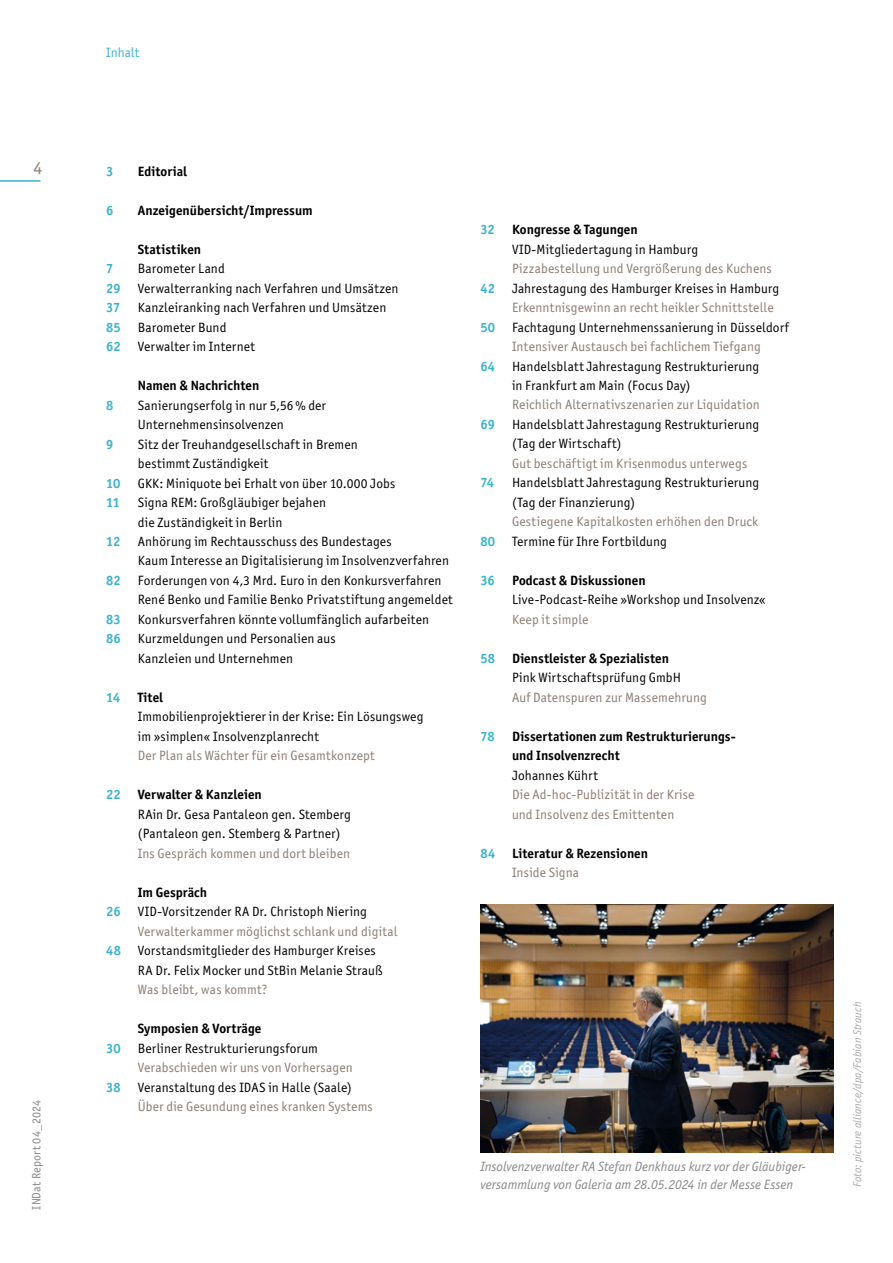
<style>
.page{position:relative;width:893px;height:1263px;background:#fff}
.page>*{position:absolute;margin:0;border:0;box-sizing:border-box;transform-origin:0 0}
.t1{font:18px "Officina Sans ITC Pro";color:#8d7c73}
.t2{font:13.5px/19.5px "Officina Sans ITC Pro";letter-spacing:.01em;color:#000}
.t3{font:13.5px/19.5px "Officina Sans ITC Pro";letter-spacing:.01em;color:#8d7c73}
.t4{font:700 13.5px/19.5px "Officina Sans ITC Pro";letter-spacing:.005em;color:#000}
.t5{font:italic 13.5px/18px "Officina Sans ITC Pro";letter-spacing:.005em;color:#878787}
.t6{font:700 13.5px "Officina Sans ITC Pro";letter-spacing:-.015em;color:#3ab3cd}
.t7{font:13.5px "Officina Sans ITC Pro";color:#3ab3cd}
.t8{font:12px "Officina Sans ITC Pro";letter-spacing:.01em;color:#878787}
.t9{font:italic 11.25px "Officina Sans ITC Pro";letter-spacing:.01em;color:#a8a8a7}
.s1{font-weight:700;color:#3ab3cd}
.s2{color:#000}
.s3{color:#3ab3cd}
.s4{font-weight:400}
.s5{font-weight:400;color:#8d7c73}
</style>
<div class="page">
<hr style="left:0;top:180px;width:41px;height:2px;background:#3ab3cd">
<img style="left:480px;top:905px;width:353px;height:247px">
<p class="t7" style="left:106px;top:44px;width:35px">Inhalt</p>
<h1 class="t1" style="left:34px;top:157px;width:10px">4</h1>
<p class="t6" style="left:106px;top:163px;width:9px">3</p>
<p class="t4" style="left:138px;top:161px;width:51px">Editorial</p>
<p class="t6" style="left:106px;top:202px;width:9px">6</p>
<p class="t4" style="left:138px;top:200px;width:176px">Anzeigenübersicht/Impressum</p>
<p class="t4" style="left:138px;top:239px;width:65px">Statistiken</p>
<p class="t6" style="left:106px;top:260px;width:9px">7</p>
<p class="t2" style="left:138px;top:259px;width:89px">Barometer Land</p>
<p class="t6" style="left:106px;top:280px;width:16px">29</p>
<p class="t2" style="left:138px;top:278px;width:262px">Verwalterranking nach Verfahren und Umsätzen</p>
<p class="t6" style="left:106px;top:299px;width:16px">37</p>
<p class="t2" style="left:138px;top:298px;width:250px">Kanzleiranking nach Verfahren und Umsätzen</p>
<p class="t6" style="left:106px;top:319px;width:16px">85</p>
<p class="t2" style="left:138px;top:317px;width:90px">Barometer Bund</p>
<p class="t6" style="left:106px;top:338px;width:16px">62</p>
<p class="t2" style="left:138px;top:337px;width:119px">Verwalter im Internet</p>
<p class="t4" style="left:138px;top:376px;width:123px">Namen &amp; Nachrichten</p>
<p class="t6" style="left:106px;top:396px;width:9px">8</p>
<p class="t2" style="left:138px;top:395px;width:190px">Sanierungserfolg in nur 5,56% der<br>Unternehmensinsolvenzen</p>
<p class="t6" style="left:106px;top:435px;width:9px">9</p>
<p class="t2" style="left:138px;top:434px;width:222px">Sitz der Treuhandgesellschaft in Bremen bestimmt Zuständigkeit</p>
<p class="t6" style="left:106px;top:474px;width:16px">10</p>
<p class="t2" style="left:138px;top:473px;width:259px">GKK: Miniquote bei Erhalt von über 10.000 Jobs</p>
<p class="t6" style="left:106px;top:494px;width:15px">11</p>
<p class="t2" style="left:138px;top:493px;width:190px">Signa REM: Großgläubiger bejahen die Zuständigkeit in Berlin</p>
<p class="t6" style="left:106px;top:533px;width:16px">12</p>
<p class="t2" style="left:138px;top:532px;width:313px">Anhörung im Rechtausschuss des Bundestages<br>Kaum Interesse an Digitalisierung im Insolvenzverfahren</p>
<p class="t6" style="left:106px;top:572px;width:16px">82</p>
<p class="t2" style="left:138px;top:571px;width:316px">Forderungen von 4,3 Mrd. Euro in den Konkursverfahren<br>René Benko und Familie Benko Privatstiftung angemeldet</p>
<p class="t6" style="left:106px;top:611px;width:16px">83</p>
<p class="t2" style="left:138px;top:610px;width:293px">Konkursverfahren könnte vollumfänglich aufarbeiten</p>
<p class="t6" style="left:106px;top:630px;width:16px">86</p>
<p class="t2" style="left:138px;top:629px;width:199px">Kurzmeldungen und Personalien aus<br>Kanzleien und Unternehmen</p>
<p class="t6" style="left:106px;top:689px;width:16px">14</p>
<p class="t4" style="left:138px;top:687px;width:27px">Titel</p>
<p class="t2" style="left:138px;top:707px;width:287px">Immobilienprojektierer in der Krise: Ein Lösungsweg im »simplen« Insolvenzplanrecht</p>
<p class="t3" style="left:138px;top:746px;width:238px">Der Plan als Wächter für ein Gesamtkonzept</p>
<p class="t6" style="left:106px;top:786px;width:16px">22</p>
<p class="t4" style="left:138px;top:785px;width:125px">Verwalter &amp; Kanzleien</p>
<p class="t2" style="left:138px;top:805px;width:215px">RAin Dr. Gesa Pantaleon gen. Stemberg (Pantaleon gen. Stemberg &amp; Partner)</p>
<p class="t3" style="left:138px;top:843px;width:214px">Ins Gespräch kommen und dort bleiben</p>
<p class="t4" style="left:138px;top:882px;width:71px">Im Gespräch</p>
<p class="t6" style="left:106px;top:903px;width:16px">26</p>
<p class="t2" style="left:138px;top:902px;width:231px">VID-Vorsitzender RA Dr. Christoph Niering</p>
<p class="t3" style="left:106px;top:921px;width:293px;text-indent:31px">Verwalterkammer möglichst schlank und digital<br><span class="s1">48</span> <span class="s2">Vorstandsmitglieder des Hamburger Kreises</span></p>
<p class="t2" style="left:138px;top:960px;width:247px">RA Dr. Felix Mocker und StBin Melanie Strauß</p>
<p class="t3" style="left:138px;top:980px;width:131px">Was bleibt, was kommt?</p>
<p class="t4" style="left:138px;top:1019px;width:125px">Symposien &amp; Vorträge</p>
<p class="t6" style="left:106px;top:1040px;width:16px">30</p>
<p class="t2" style="left:138px;top:1038px;width:182px">Berliner Restrukturierungsforum</p>
<p class="t3" style="left:138px;top:1058px;width:216px">Verabschieden wir uns von Vorhersagen</p>
<p class="t6" style="left:106px;top:1079px;width:16px">38</p>
<p class="t2" style="left:138px;top:1077px;width:215px">Veranstaltung des IDAS in Halle (Saale)</p>
<p class="t3" style="left:138px;top:1097px;width:236px">Über die Gesundung eines kranken Systems</p>
<p class="t8" style="left:29px;top:1209px;width:111px;rotate:-90deg">INDat Report 04_2024</p>
<p class="t6" style="left:480px;top:221px;width:16px">32</p>
<p class="t4" style="left:512px;top:220px;width:127px">Kongresse &amp; Tagungen</p>
<p class="t2" style="left:512px;top:239px;width:188px">VID-Mitgliedertagung in Hamburg</p>
<p class="t3" style="left:512px;top:259px;width:261px">Pizzabestellung und Vergrößerung des Kuchens</p>
<p class="t6" style="left:480px;top:280px;width:16px">42</p>
<p class="t2" style="left:512px;top:278px;width:269px">Jahrestagung des Hamburger Kreises in Hamburg</p>
<p class="t3" style="left:512px;top:298px;width:263px">Erkenntnisgewinn an recht heikler Schnittstelle</p>
<p class="t2" style="left:480px;top:317px;width:310px"><span class="s1">50</span> Fachtagung Unternehmenssanierung in Düsseldorf</p>
<p class="t3" style="left:512px;top:337px;width:250px">Intensiver Austausch bei fachlichem Tiefgang</p>
<p class="t2" style="left:480px;top:356px;width:280px"><span class="s1">64</span> Handelsblatt Jahrestagung Restrukturierung</p>
<p class="t2" style="left:512px;top:376px;width:180px">in Frankfurt am Main (Focus Day)</p>
<p class="t3" style="left:512px;top:395px;width:249px">Reichlich Alternativszenarien zur Liquidation</p>
<p class="t6" style="left:480px;top:416px;width:16px">69</p>
<p class="t2" style="left:512px;top:415px;width:249px">Handelsblatt Jahrestagung Restrukturierung (Tag der Wirtschaft)</p>
<p class="t3" style="left:512px;top:454px;width:237px">Gut beschäftigt im Krisenmodus unterwegs</p>
<p class="t6" style="left:480px;top:474px;width:15px">74</p>
<p class="t2" style="left:512px;top:473px;width:249px">Handelsblatt Jahrestagung Restrukturierung (Tag der Finanzierung)</p>
<p class="t3" style="left:480px;top:512px;width:279px;text-indent:31px">Gestiegene Kapitalkosten erhöhen den Druck<br><span class="s1">80</span> <span class="s2">Termine für Ihre Fortbildung</span></p>
<p class="t6" style="left:480px;top:572px;width:16px">36</p>
<p class="t4" style="left:512px;top:570px;width:135px">Podcast &amp; Diskussionen</p>
<p class="t2" style="left:512px;top:590px;width:255px">Live-Podcast-Reihe »Workshop und Insolvenz«</p>
<p class="t3" style="left:512px;top:610px;width:78px">Keep it simple</p>
<p class="t4" style="left:512px;top:648px;width:170px;text-indent:-31px"><span class="s3">58</span> Dienstleister &amp; Spezialisten<br><span class="s4">Pink Wirtschaftsprüfung GmbH</span></p>
<p class="t3" style="left:512px;top:688px;width:196px">Auf Datenspuren zur Massemehrung</p>
<p class="t6" style="left:480px;top:728px;width:16px">78</p>
<p class="t4" style="left:512px;top:726px;width:225px">Dissertationen zum Restrukturierungs&shy;und Insolvenzrecht</p>
<p class="t2" style="left:512px;top:766px;width:87px">Johannes Kührt</p>
<p class="t3" style="left:512px;top:785px;width:184px">Die Ad-hoc-Publizität in der Krise und Insolvenz des Emittenten</p>
<p class="t4" style="left:512px;top:843px;width:138px;text-indent:-31px"><span class="s3">84</span> Literatur &amp; Rezensionen<br><span class="s5">Inside Signa</span></p>
<p class="t5" style="left:480px;top:1157px;width:327px">Insolvenzverwalter RA Stefan Denkhaus kurz vor der Gläubiger&shy;versammlung von Galeria am 28.05.2024 in der Messe Essen</p>
<p class="t9" style="left:851px;top:1187px;width:187px;rotate:-90deg">Foto: picture alliance/dpa/Fabian Strauch</p>
</div>
